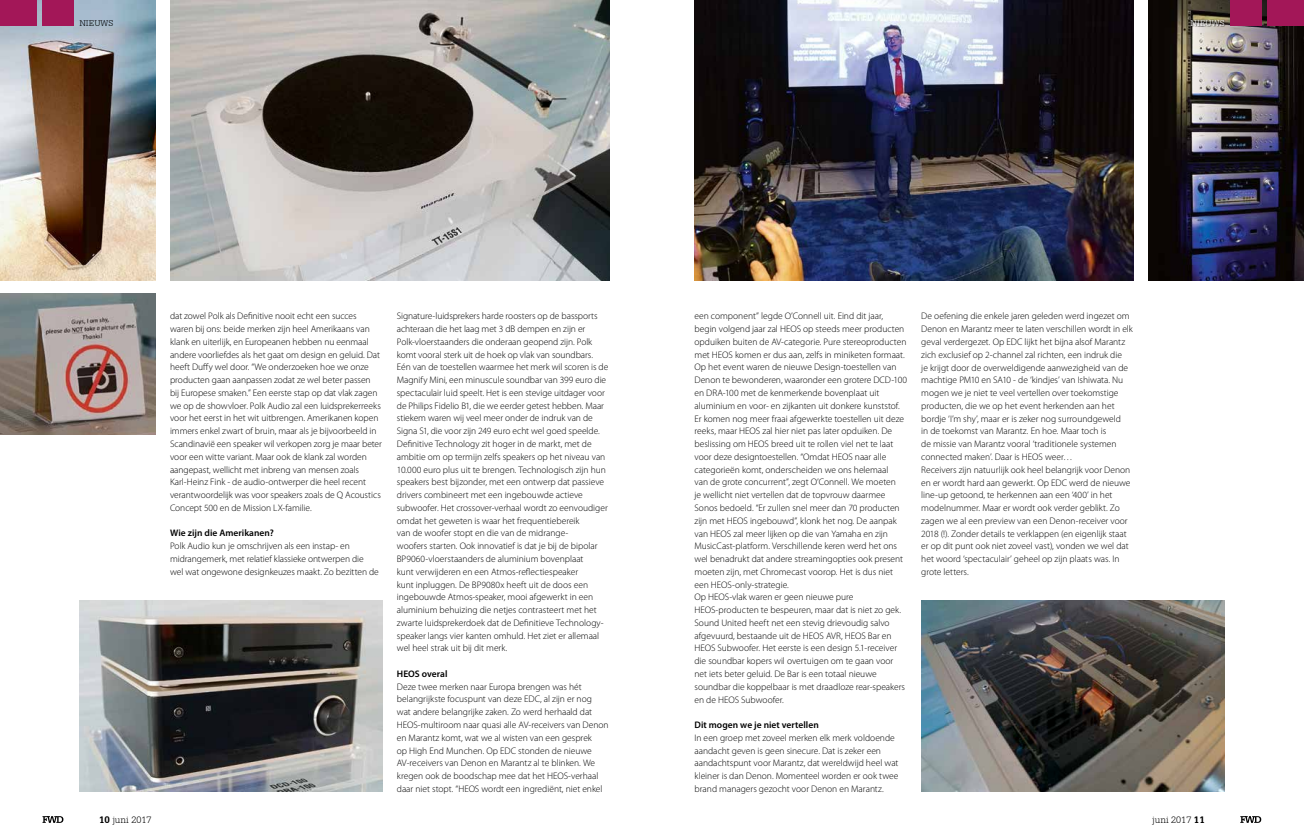
<style>
.page{position:relative;width:1304px;height:840px;background:#fff}
.page>*{position:absolute;margin:0;border:0;box-sizing:border-box;transform-origin:0 0}
.t1{font:300 10px "Serifa BT";color:#000}
.t2{font:300 9.5px/12.8px "Myriad Pro";letter-spacing:-.005em;color:#000}
.t3{font:600 9.5px "Myriad Pro";letter-spacing:.005em;color:#000}
.t4{font:300 9px "Serifa BT";color:#000}
.t5{font:300 9px "Serifa BT";color:#fff}
.s1{font-weight:700}
</style>
<div class="page">
<img style="left:170px;top:0;width:439px;height:281px">
<img style="left:1148px;top:0;width:156px;height:281px">
<img style="left:0;top:0;width:156px;height:281px">
<img style="left:694px;top:0;width:440px;height:281px">
<div style="left:0;top:0;width:37px;height:26px;background:#a31758"></div>
<div style="left:43px;top:0;width:31px;height:26px;background:#a31758"></div>
<div style="left:1267px;top:0;width:37px;height:26px;background:#a31758"></div>
<div style="left:1230px;top:0;width:31px;height:26px;background:#a31758"></div>
<svg style="left:1190px;top:19px;width:36px;height:8px"></svg>
<svg style="left:1240px;top:816px;width:21px;height:6px"></svg>
<svg style="left:43px;top:816px;width:20px;height:6px"></svg>
<img style="left:0;top:293px;width:156px;height:141px">
<img style="left:79px;top:600px;width:304px;height:191px">
<img style="left:921px;top:600px;width:304px;height:191px">
<p class="t4" style="left:79px;top:17px;width:35px">NIEUWS</p>
<p class="t5" style="left:1191px;top:17px;width:35px">NIEUWS</p>
<p class="t2" style="left:170px;top:309px;width:213px">dat zowel Polk als Definitive nooit echt een succes waren bij ons: beide merken zijn heel Amerikaans van klank en uiterlijk, en Europeanen hebben nu eenmaal andere voorliefdes als het gaat om design en geluid. Dat heeft Duffy wel door. “We onderzoeken hoe we onze producten gaan aanpassen zodat ze wel beter passen bij Europese smaken.” Een eerste stap op dat vlak zagen we op de showvloer. Polk Audio zal een luidsprekerreeks voor het eerst in het wit uitbrengen. Amerikanen kopen immers enkel zwart of bruin, maar als je bijvoorbeeld in Scandinavië een speaker wil verkopen zorg je maar beter voor een witte variant. Maar ook de klank zal worden aangepast, wellicht met inbreng van mensen zoals Karl-Heinz Fink - de audio-ontwerper die heel recent verantwoordelijk was voor speakers zoals de Q Acoustics Concept 500 en de Mission LX-familie.</p>
<p class="t3" style="left:170px;top:527px;width:105px">Wie zijn die Amerikanen?</p>
<p class="t2" style="left:170px;top:539px;width:210px">Polk Audio kun je omschrijven als een instap- en midrangemerk, met relatief klassieke ontwerpen die wel wat ongewone designkeuzes maakt. Zo bezitten de</p>
<p class="t2" style="left:397px;top:310px;width:213px">Signature-luidsprekers harde roosters op de bassports achteraan die het laag met 3 dB dempen en zijn er Polk-vloerstaanders die onderaan geopend zijn. Polk komt vooral sterk uit de hoek op vlak van soundbars.<br>Eén van de toestellen waarmee het merk wil scoren is de Magnify Mini, een minuscule soundbar van 399 euro die spectaculair luid speelt. Het is een stevige uitdager voor de Philips Fidelio B1, die we eerder getest hebben. Maar stiekem waren wij veel meer onder de indruk van de Signa S1, die voor zijn 249 euro echt wel goed speelde.<br>Definitive Technology zit hoger in de markt, met de ambitie om op termijn zelfs speakers op het niveau van 10.000 euro plus uit te brengen. Technologisch zijn hun speakers best bijzonder, met een ontwerp dat passieve drivers combineert met een ingebouwde actieve subwoofer. Het crossover-verhaal wordt zo eenvoudiger omdat het geweten is waar het frequentiebereik<br>van de woofer stopt en die van de midrange-<br>woofers starten. Ook innovatief is dat je bij de bipolar BP9060-vloerstaanders de aluminium bovenplaat<br>kunt verwijderen en een Atmos-reflectiespeaker<br>kunt inpluggen. De BP9080x heeft uit de doos een ingebouwde Atmos-speaker, mooi afgewerkt in een aluminium behuizing die netjes contrasteert met het zwarte luidsprekerdoek dat de Definitieve Technology&shy;speaker langs vier kanten omhuld. Het ziet er allemaal wel heel strak uit bij dit merk.</p>
<p class="t3" style="left:397px;top:668px;width:52px">HEOS overal</p>
<p class="t2" style="left:397px;top:680px;width:213px">Deze twee merken naar Europa brengen was hét belangrijkste focuspunt van deze EDC, al zijn er nog<br>wat andere belangrijke zaken. Zo werd herhaald dat HEOS-multiroom naar quasi alle AV-receivers van Denon en Marantz komt, wat we al wisten van een gesprek<br>op High End Munchen. Op EDC stonden de nieuwe AV-receivers van Denon en Marantz al te blinken. We kregen ook de boodschap mee dat het HEOS-verhaal daar niet stopt. “HEOS wordt een ingrediënt, niet enkel</p>
<p class="t2" style="left:694px;top:310px;width:214px">een component” legde O’Connell uit. Eind dit jaar, begin volgend jaar zal HEOS op steeds meer producten opduiken buiten de AV-categorie. Pure stereoproducten met HEOS komen er dus aan, zelfs in miniketen formaat.<br>Op het event waren de nieuwe Design-toestellen van Denon te bewonderen, waaronder een grotere DCD-100 en DRA-100 met de kenmerkende bovenplaat uit aluminium en voor- en zijkanten uit donkere kunststof.<br>Er komen nog meer fraai afgewerkte toestellen uit deze reeks, maar HEOS zal hier niet pas later opduiken. De beslissing om HEOS breed uit te rollen viel net te laat voor deze designtoestellen. “Omdat HEOS naar alle categorieën komt, onderscheiden we ons helemaal<br>van de grote concurrent”, zegt O’Connell. We moeten<br>je wellicht niet vertellen dat de topvrouw daarmee Sonos bedoeld. “Er zullen snel meer dan 70 producten zijn met HEOS ingebouwd”, klonk het nog. De aanpak van HEOS zal meer lijken op die van Yamaha en zijn MusicCast-platform. Verschillende keren werd het ons wel benadrukt dat andere streamingopties ook present moeten zijn, met Chromecast voorop. Het is dus niet een HEOS-only-strategie.<br>Op HEOS-vlak waren er geen nieuwe pure HEOS-producten te bespeuren, maar dat is niet zo gek.<br>Sound United heeft net een stevig drievoudig salvo afgevuurd, bestaande uit de HEOS AVR, HEOS Bar en HEOS Subwoofer. Het eerste is een design 5.1-receiver die soundbar kopers wil overtuigen om te gaan voor net iets beter geluid. De Bar is een totaal nieuwe soundbar die koppelbaar is met draadloze rear-speakers en de HEOS Subwoofer.</p>
<p class="t3" style="left:694px;top:719px;width:126px">Dit mogen we je niet vertellen</p>
<p class="t2" style="left:694px;top:731px;width:206px">In een groep met zoveel merken elk merk voldoende aandacht geven is geen sinecure. Dat is zeker een aandachtspunt voor Marantz, dat wereldwijd heel wat kleiner is dan Denon. Momenteel worden er ook twee brand managers gezocht voor Denon en Marantz.</p>
<p class="t2" style="left:921px;top:310px;width:213px">De oefening die enkele jaren geleden werd ingezet om Denon en Marantz meer te laten verschillen wordt in elk geval verdergezet. Op EDC lijkt het bijna alsof Marantz zich exclusief op 2-channel zal richten, een indruk die<br>je krijgt door de overweldigende aanwezigheid van de machtige PM10 en SA10 - de ‘kindjes’ van Ishiwata. Nu mogen we je niet te veel vertellen over toekomstige producten, die we op het event herkenden aan het bordje ‘I’m shy’, maar er is zeker nog surroundgeweld<br>in de toekomst van Marantz. En hoe. Maar toch is<br>de missie van Marantz vooral ‘traditionele systemen connected maken’. Daar is HEOS weer…<br>Receivers zijn natuurlijk ook heel belangrijk voor Denon en er wordt hard aan gewerkt. Op EDC werd de nieuwe line-up getoond, te herkennen aan een ‘400’ in het modelnummer. Maar er wordt ook verder geblikt. Zo zagen we al een preview van een Denon-receiver voor 2018 (!). Zonder details te verklappen (en eigenlijk staat er op dit punt ook niet zoveel vast), vonden we wel dat het woord ‘spectaculair’ geheel op zijn plaats was. In grote letters.</p>
<p class="t1" style="left:99px;top:813px;width:54px"><span class="s1">10</span> juni 2017</p>
<p class="t1" style="left:1153px;top:813px;width:54px">juni 2017 <span class="s1">11</span></p>
</div>
